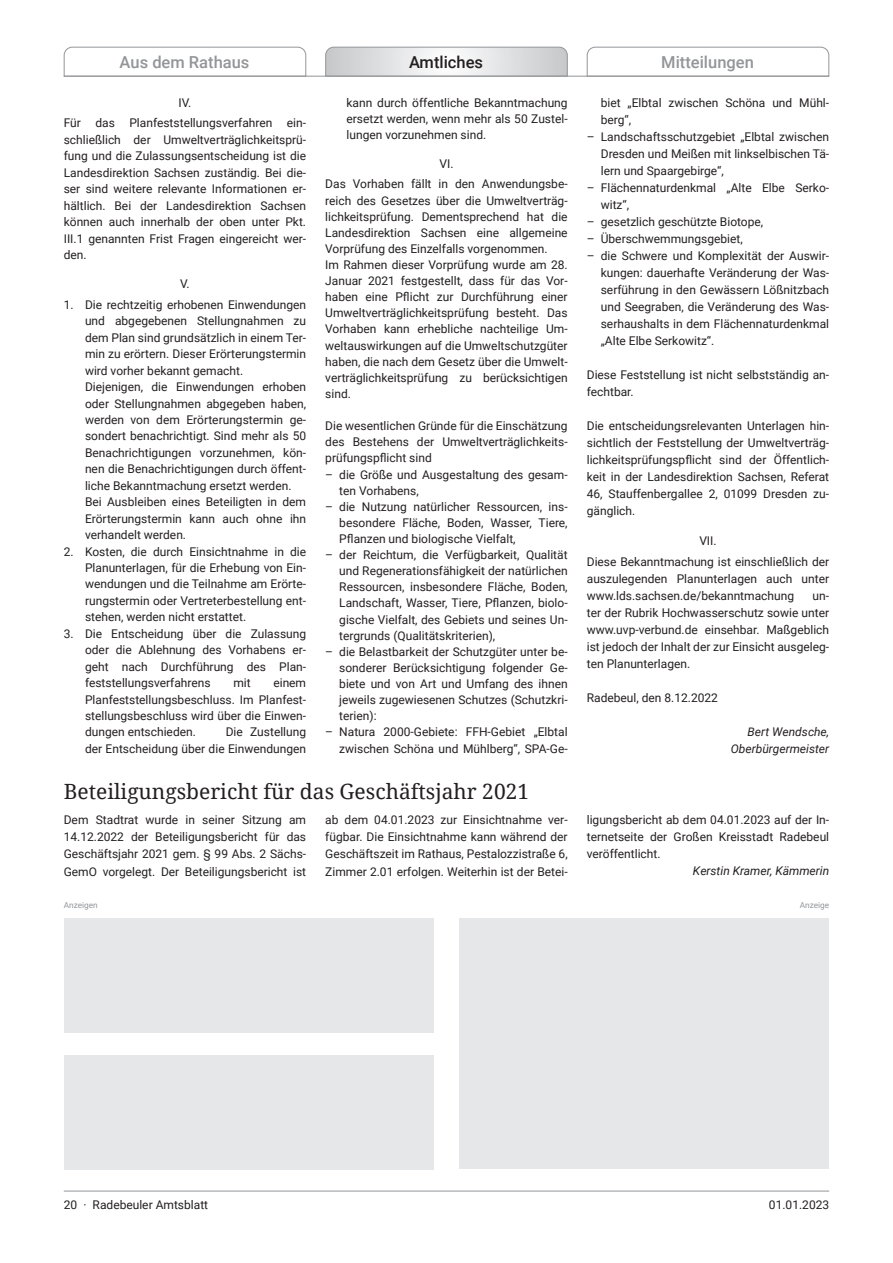
<style>
.page{position:relative;width:893px;height:1263px;background:#fff}
.page>*{position:absolute;margin:0;border:0;box-sizing:border-box;transform-origin:0 0}
.t1{font:21px "Droid Serif";color:#231f20}
.t2{font:500 16.5px "Roboto";color:#939598}
.t3{font:500 16.5px "Roboto";color:#231f20}
.t4{font:12px/16.5px "Roboto";color:#231f20;text-align:justify}
.t5{font:italic 12px/17px "Roboto";color:#231f20;text-align:right}
.t6{font:8.25px "Roboto";color:#939598}
</style>
<div class="page">
<div style="left:64px;top:1054px;width:370px;height:115px;background:#e6e7e9"></div>
<div style="left:64px;top:918px;width:370px;height:115px;background:#e6e7e9"></div>
<div style="left:459px;top:918px;width:370px;height:251px;background:#e6e7e9"></div>
<svg style="left:63px;top:46px;width:244px;height:31px"></svg>
<svg style="left:325px;top:46px;width:243px;height:30px"></svg>
<svg style="left:586px;top:46px;width:244px;height:31px"></svg>
<hr style="left:64px;top:76px;width:765px;height:1px;background:#939598">
<hr style="left:64px;top:1191px;width:765px;height:1px;background:#939598">
<h2 class="t2" style="left:120px;top:50px;width:131px">Aus dem Rathaus</h2>
<h2 class="t3" style="left:409px;top:50px;width:76px">Amtliches</h2>
<h2 class="t2" style="left:661px;top:50px;width:94px">Mitteilungen</h2>
<p class="t4" style="left:64px;top:92px;width:244px;line-height:20.7px;text-align:center">IV.<br>Für das Planfeststellungsverfahren ein-</p>
<p class="t4" style="left:64px;top:131px;width:244px">schließlich der Umweltverträglichkeitsprü&shy;fung und die Zulassungsentscheidung ist die Landesdirektion Sachsen zuständig. Bei die&shy;ser sind weitere relevante Informationen er&shy;hältlich. Bei der Landesdirektion Sachsen können auch innerhalb der oben unter Pkt.<br>III.1 genannten Frist Fragen eingereicht wer&shy;den.</p>
<p class="t4" style="left:180px;top:275px;width:11px">V.</p>
<p class="t4" style="left:85px;top:296px;width:223px;text-align:left;text-indent:-21px">1. Die rechtzeitig erhobenen Einwendungen und abgegebenen Stellungnahmen zu dem Plan sind grundsätzlich in einem Ter&shy;min zu erörtern. Dieser Erörterungstermin wird vorher bekannt gemacht.<br>Diejenigen, die Einwendungen erhoben oder Stellungnahmen abgegeben haben, werden von dem Erörterungstermin ge&shy;sondert benachrichtigt. Sind mehr als 50<br>Benachrichtigungen vorzunehmen, kön&shy;nen die Benachrichtigungen durch öffent&shy;liche Bekanntmachung ersetzt werden.<br>Bei Ausbleiben eines Beteiligten in dem Erörterungstermin kann auch ohne ihn verhandelt werden.</p>
<p class="t4" style="left:85px;top:542px;width:223px;text-indent:-21px">2. Kosten, die durch Einsichtnahme in die Planunterlagen, für die Erhebung von Ein&shy;wendungen und die Teilnahme am Erörte&shy;rungstermin oder Vertreterbestellung ent&shy;stehen, werden nicht erstattet.</p>
<p class="t4" style="left:85px;top:625px;width:223px;text-indent:-21px">3. Die Entscheidung über die Zulassung oder die Ablehnung des Vorhabens er&shy;geht nach Durchführung des Plan&shy;feststellungsverfahrens</p>
<p class="t4" style="left:85px;top:674px;width:223px;text-indent:188px">einem Planfeststellungsbeschluss. Im Planfest&shy;stellungsbeschluss wird über die Einwen&shy;dungen entschieden.</p>
<p class="t4" style="left:233px;top:674px;width:19px">mit</p>
<p class="t4" style="left:85px;top:723px;width:223px;text-align:right">Die Zustellung<br>der Entscheidung über die Einwendungen</p>
<p class="t4" style="left:347px;top:94px;width:223px;line-height:16px">kann durch öffentliche Bekanntmachung ersetzt werden, wenn mehr als 50 Zustel&shy;lungen vorzunehmen sind.</p>
<p class="t4" style="left:325px;top:153px;width:244px;line-height:20.4px;text-align:center">VI.<br>Das Vorhaben fällt in den Anwendungsbe-</p>
<p class="t4" style="left:325px;top:192px;width:244px;line-height:16px;text-align:left">reich des Gesetzes über die Umweltverträg&shy;lichkeitsprüfung. Dementsprechend hat die Landesdirektion Sachsen eine allgemeine Vorprüfung des Einzelfalls vorgenommen.<br>Im Rahmen dieser Vorprüfung wurde am 28.<br>Januar 2021 festgestellt, dass für das Vor&shy;haben eine Pflicht zur Durchführung einer Umweltverträglichkeitsprüfung besteht. Das Vorhaben kann erhebliche nachteilige Um&shy;weltauswirkungen auf die Umweltschutzgüter haben, die nach dem Gesetz über die Umwelt&shy;verträglichkeitsprüfung zu berücksichtigen sind.</p>
<p class="t4" style="left:325px;top:417px;width:244px;line-height:16px">Die wesentlichen Gründe für die Einschätzung des Bestehens der Umweltverträglichkeits&shy;prüfungspflicht sind</p>
<p class="t4" style="left:339px;top:466px;width:230px;line-height:16px;text-indent:-14px">– die Größe und Ausgestaltung des gesam&shy;ten Vorhabens,</p>
<p class="t4" style="left:339px;top:498px;width:230px;line-height:16px;text-indent:-14px">– die Nutzung natürlicher Ressourcen, ins&shy;besondere Fläche, Boden, Wasser, Tiere, Pflanzen und biologische Vielfalt,</p>
<p class="t4" style="left:339px;top:546px;width:230px;line-height:16px;text-indent:-14px">– der Reichtum, die Verfügbarkeit, Qualität und Regenerationsfähigkeit der natürlichen Ressourcen, insbesondere Fläche, Boden, Landschaft, Wasser, Tiere, Pflanzen, biolo&shy;gische Vielfalt, des Gebiets und seines Un&shy;tergrunds (Qualitätskriterien),</p>
<p class="t4" style="left:339px;top:643px;width:230px;line-height:16px;text-indent:-14px">– die Belastbarkeit der Schutzgüter unter be&shy;sonderer Berücksichtigung folgender Ge&shy;biete und von Art und Umfang des ihnen jeweils zugewiesenen Schutzes (Schutzkri&shy;terien):</p>
<p class="t4" style="left:325px;top:724px;width:244px;line-height:16px;text-align:right">– Natura 2000-Gebiete: FFH-Gebiet „Elbtal zwischen Schöna und Mühlberg“, SPA-Ge-</p>
<p class="t4" style="left:601px;top:94px;width:230px;line-height:17px">biet „Elbtal zwischen Schöna und Mühl&shy;berg“,</p>
<p class="t4" style="left:601px;top:128px;width:230px;line-height:17px;text-indent:-14px">– Landschaftsschutzgebiet „Elbtal zwischen Dresden und Meißen mit linkselbischen Tä&shy;lern und Spaargebirge“,</p>
<p class="t4" style="left:601px;top:179px;width:230px;line-height:17px;text-indent:-14px">– Flächennaturdenkmal „Alte Elbe Serko&shy;witz“,</p>
<p class="t4" style="left:587px;top:213px;width:178px">– gesetzlich geschützte Biotope,</p>
<p class="t4" style="left:587px;top:230px;width:157px">– Überschwemmungsgebiet,</p>
<p class="t4" style="left:601px;top:247px;width:230px;line-height:17px;text-indent:-14px">– die Schwere und Komplexität der Auswir&shy;kungen: dauerhafte Veränderung der Was&shy;serführung in den Gewässern Lößnitzbach und Seegraben, die Veränderung des Was&shy;serhaushalts in dem Flächennaturdenkmal „Alte Elbe Serkowitz“.</p>
<p class="t4" style="left:587px;top:366px;width:244px;line-height:17px">Diese Feststellung ist nicht selbstständig an&shy;fechtbar.</p>
<p class="t4" style="left:587px;top:417px;width:244px;line-height:17px">Die entscheidungsrelevanten Unterlagen hin&shy;sichtlich der Feststellung der Umweltverträg&shy;lichkeitsprüfungspflicht sind der Öffentlich&shy;keit in der Landesdirektion Sachsen, Referat 46, Stauffenbergallee 2, 01099 Dresden zu&shy;gänglich.</p>
<p class="t4" style="left:587px;top:529px;width:244px;line-height:21.3px;text-align:center">VII.<br>Diese Bekanntmachung ist einschließlich der</p>
<p class="t4" style="left:587px;top:570px;width:244px;line-height:17px">auszulegenden Planunterlagen auch unter www.lds.sachsen.de/bekanntmachung</p>
<p class="t4" style="left:587px;top:587px;width:244px;line-height:17px;text-indent:226px">un&shy;ter der Rubrik Hochwasserschutz sowie unter www.uvp-verbund.de einsehbar. Maßgeblich ist jedoch der Inhalt der zur Einsicht ausgeleg&shy;ten Planunterlagen.</p>
<p class="t4" style="left:587px;top:689px;width:133px">Radebeul, den 8.12.2022</p>
<p class="t5" style="left:731px;top:722px;width:100px">Bert Wendsche,<br>Oberbürgermeister</p>
<h1 class="t1" style="left:64px;top:777px;width:467px">Beteiligungsbericht für das Geschäftsjahr 2021</h1>
<p class="t4" style="left:64px;top:811px;width:244px;line-height:17.1px">Dem Stadtrat wurde in seiner Sitzung am 14.12.2022 der Beteiligungsbericht für das Geschäftsjahr 2021 gem. § 99 Abs. 2 Sächs-GemO vorgelegt. Der Beteiligungsbericht ist</p>
<p class="t4" style="left:325px;top:811px;width:244px;line-height:17.1px">ab dem 04.01.2023 zur Einsichtnahme ver&shy;fügbar. Die Einsichtnahme kann während der Geschäftszeit im Rathaus, Pestalozzistraße 6, Zimmer 2.01 erfolgen. Weiterhin ist der Betei-</p>
<p class="t4" style="left:587px;top:811px;width:244px;line-height:17.1px">ligungsbericht ab dem 04.01.2023 auf der In&shy;ternetseite der Großen Kreisstadt Radebeul veröffentlicht.</p>
<p class="t5" style="left:693px;top:862px;width:138px">Kerstin Kramer, Kämmerin</p>
<p class="t6" style="left:64px;top:899px;width:35px">Anzeigen</p>
<p class="t6" style="left:800px;top:899px;width:31px">Anzeige</p>
<p class="t4" style="left:64px;top:1196px;width:146px">20 · Radebeuler Amtsblatt</p>
<p class="t4" style="left:769px;top:1196px;width:62px">01.01.2023</p>
</div>
